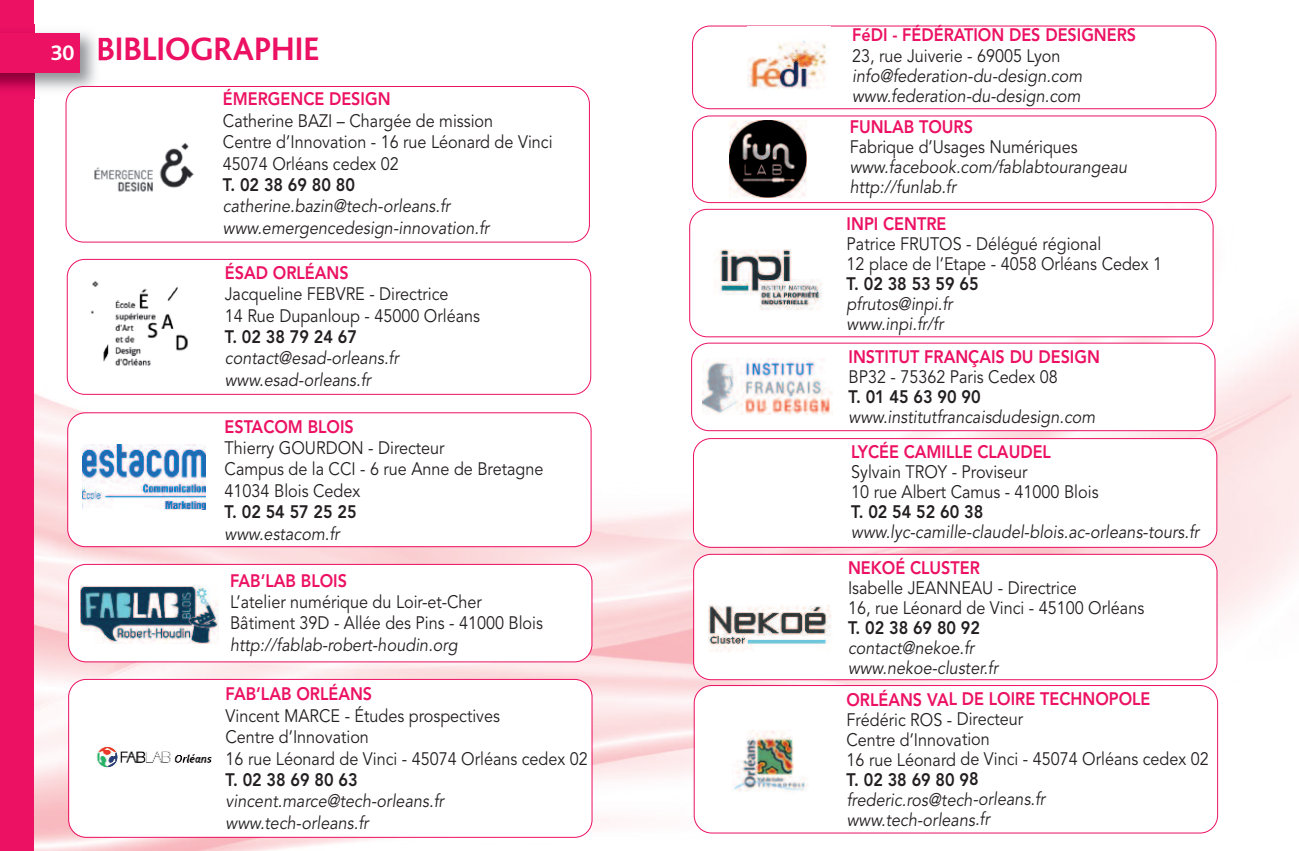
<style>
.page{position:relative;width:1299px;height:851px;background:#fff}
.page>*{position:absolute;margin:0;border:0;box-sizing:border-box;transform-origin:0 0}
.t1{font:700 34px "Bliss";color:#ec1163}
.t2{font:18px/21.4px "Avenir";color:#231f20;scale:.9 1}
.t3{font:italic 18px/20px "Avenir";letter-spacing:.005em;color:#231f20;scale:.9 1}
.t4{font:800 18px "Avenir";color:#ec1163;scale:.9 1}
.t5{font:800 18px "Avenir";color:#231f20;scale:.9 1}
.s1{font-size:22px;color:#fff}
</style>
<div class="page">
<img style="left:34px;top:24px;width:1264px;height:826px">
<div style="left:0;top:0;width:34px;height:850px;background:#ec1163"></div>
<img style="left:0;top:25px;width:106px;height:74px">
<img style="left:99px;top:38px;width:7px;height:23px">
<div style="left:0;top:33px;width:80px;height:40px;background:#ec1163"></div>
<div style="left:68px;top:413px;width:522px;height:133px;background:#fff;border-radius:17px"></div>
<img style="left:82px;top:445px;width:123px;height:64px">
<div style="left:67px;top:412px;width:524px;height:135px;border:2px solid #ec1163;border-radius:18px"></div>
<div style="left:69px;top:679px;width:522px;height:157px;background:#fff;border-radius:17px"></div>
<img style="left:96px;top:747px;width:116px;height:21px">
<div style="left:68px;top:678px;width:524px;height:159px;border:2px solid #ec1163;border-radius:18px"></div>
<div style="left:694px;top:439px;width:522px;height:107px;background:#fff;border-radius:17px"></div>
<div style="left:693px;top:438px;width:524px;height:109px;border:2px solid #ec1163;border-radius:18px"></div>
<div style="left:694px;top:554px;width:522px;height:125px;background:#fff;border-radius:17px"></div>
<div style="left:693px;top:553px;width:524px;height:127px;border:2px solid #ec1163;border-radius:18px"></div>
<img style="left:708px;top:605px;width:124px;height:47px">
<div style="left:694px;top:686px;width:522px;height:146px;background:#fff;border-radius:17px"></div>
<div style="left:693px;top:685px;width:524px;height:148px;border:2px solid #ec1163;border-radius:18px"></div>
<img style="left:734px;top:730px;width:74px;height:62px">
<div style="left:690px;top:210px;width:522px;height:126px;background:#fff;border-radius:17px"></div>
<div style="left:689px;top:209px;width:524px;height:128px;border:2px solid #ec1163;border-radius:18px"></div>
<img style="left:717px;top:249px;width:105px;height:61px">
<div style="left:693px;top:27px;width:522px;height:81px;background:#fff;border-radius:17px"></div>
<div style="left:692px;top:26px;width:524px;height:83px;border:2px solid #ec1163;border-radius:18px"></div>
<img style="left:747px;top:27px;width:83px;height:62px">
<div style="left:692px;top:343px;width:522px;height:87px;background:#fff;border-radius:17px"></div>
<div style="left:691px;top:342px;width:524px;height:89px;border:2px solid #ec1163;border-radius:18px"></div>
<img style="left:702px;top:358px;width:131px;height:56px">
<div style="left:66px;top:87px;width:523px;height:154px;background:#fff;border-radius:17px"></div>
<div style="left:66px;top:86px;width:524px;height:156px;border:2px solid #ec1163;border-radius:18px"></div>
<img style="left:94px;top:143px;width:100px;height:49px">
<div style="left:69px;top:565px;width:522px;height:96px;background:#fff;border-radius:17px"></div>
<img style="left:80px;top:585px;width:139px;height:58px">
<div style="left:68px;top:564px;width:524px;height:98px;border:2px solid #ec1163;border-radius:18px"></div>
<div style="left:693px;top:116px;width:522px;height:86px;background:#fff;border-radius:17px"></div>
<img style="left:730px;top:121px;width:76px;height:77px">
<div style="left:692px;top:115px;width:524px;height:88px;border:2px solid #ec1163;border-radius:18px"></div>
<div style="left:68px;top:260px;width:522px;height:134px;background:#fff;border-radius:17px"></div>
<div style="left:67px;top:259px;width:524px;height:136px;border:2px solid #ec1163;border-radius:18px"></div>
<img style="left:79px;top:275px;width:126px;height:107px;border-radius:11px">
<h1 class="t1" style="left:51px;top:38px;width:270px"><span class="s1">30</span> BIBLIOGRAPHIE</h1>
<p class="t4" style="left:223px;top:92px;width:188px">ÉMERGENCE DESIGN</p>
<p class="t2" style="left:223px;top:111px;width:368px">Catherine BAZI – Chargée de mission<br>Centre d’Innovation - 16 rue Léonard de Vinci<br>45074 Orléans cedex 02</p>
<p class="t5" style="left:223px;top:177px;width:148px">T. 02 38 69 80 80</p>
<p class="t3" style="left:223px;top:197px;width:297px;line-height:21.4px">catherine.bazin@tech-orleans.fr www.emergencedesign-innovation.fr</p>
<p class="t4" style="left:225px;top:265px;width:139px">ÉSAD ORLÉANS</p>
<p class="t2" style="left:225px;top:285px;width:285px">Jacqueline FEBVRE - Directrice<br>14 Rue Dupanloup - 45000 Orléans</p>
<p class="t5" style="left:225px;top:329px;width:148px">T. 02 38 79 24 67</p>
<p class="t3" style="left:225px;top:349px;width:195px;line-height:21.4px">contact@esad-orleans.fr www.esad-orleans.fr</p>
<p class="t4" style="left:225px;top:419px;width:145px">ESTACOM BLOIS</p>
<p class="t2" style="left:225px;top:438px;width:355px">Thierry GOURDON - Directeur<br>Campus de la CCI - 6 rue Anne de Bretagne<br>41034 Blois Cedex</p>
<p class="t5" style="left:225px;top:504px;width:148px">T. 02 54 57 25 25</p>
<p class="t3" style="left:225px;top:524px;width:129px">www.estacom.fr</p>
<p class="t4" style="left:230px;top:573px;width:131px">FAB’LAB BLOIS</p>
<p class="t2" style="left:230px;top:592px;width:349px">L’atelier numérique du Loir-et-Cher<br>Bâtiment 39D - Allée des Pins - 41000 Blois</p>
<p class="t3" style="left:230px;top:636px;width:254px">http://fablab-robert-houdin.org</p>
<p class="t4" style="left:225px;top:686px;width:164px">FAB’LAB ORLÉANS</p>
<p class="t2" style="left:225px;top:706px;width:404px">Vincent MARCE - Études prospectives<br>Centre d’Innovation<br>16 rue Léonard de Vinci - 45074 Orléans cedex 02</p>
<p class="t5" style="left:225px;top:772px;width:148px">T. 02 38 69 80 63</p>
<p class="t3" style="left:225px;top:791px;width:244px;line-height:21.4px">vincent.marce@tech-orleans.fr www.tech-orleans.fr</p>
<p class="t4" style="left:852px;top:28px;width:317px">FéDI - FÉDÉRATION DES DESIGNERS</p>
<p class="t2" style="left:852px;top:46px;width:233px">23, rue Juiverie - 69005 Lyon</p>
<p class="t3" style="left:852px;top:67px;width:257px">info@federation-du-design.com www.federation-du-design.com</p>
<p class="t4" style="left:849px;top:120px;width:138px">FUNLAB TOURS</p>
<p class="t2" style="left:849px;top:138px;width:255px">Fabrique d’Usages Numériques</p>
<p class="t3" style="left:849px;top:158px;width:310px">www.facebook.com/fablabtourangeau http://funlab.fr</p>
<p class="t4" style="left:846px;top:216px;width:112px">INPI CENTRE</p>
<p class="t2" style="left:846px;top:235px;width:352px;line-height:20px">Patrice FRUTOS - Délégué régional<br>12 place de l’Etape - 4058 Orléans Cedex 1</p>
<p class="t5" style="left:846px;top:276px;width:148px">T. 02 38 53 59 65</p>
<p class="t3" style="left:846px;top:295px;width:119px">pfrutos@inpi.fr www.inpi.fr/fr</p>
<p class="t4" style="left:848px;top:349px;width:281px">INSTITUT FRANÇAIS DU DESIGN</p>
<p class="t2" style="left:848px;top:367px;width:234px">BP32 - 75362 Paris Cedex 08</p>
<p class="t5" style="left:848px;top:389px;width:148px">T. 01 45 63 90 90</p>
<p class="t3" style="left:848px;top:408px;width:276px">www.institutfrancaisdudesign.com</p>
<p class="t4" style="left:851px;top:444px;width:223px">LYCÉE CAMILLE CLAUDEL</p>
<p class="t2" style="left:851px;top:463px;width:276px;line-height:20px">Sylvain TROY - Proviseur<br>10 rue Albert Camus - 41000 Blois</p>
<p class="t5" style="left:851px;top:504px;width:148px">T. 02 54 52 60 38</p>
<p class="t3" style="left:851px;top:523px;width:388px">www.lyc-camille-claudel-blois.ac-orleans-tours.fr</p>
<p class="t4" style="left:848px;top:560px;width:148px">NEKOÉ CLUSTER</p>
<p class="t2" style="left:848px;top:579px;width:330px;line-height:20px">Isabelle JEANNEAU - Directrice<br>16, rue Léonard de Vinci - 45100 Orléans</p>
<p class="t5" style="left:848px;top:620px;width:148px">T. 02 38 69 80 92</p>
<p class="t3" style="left:848px;top:639px;width:168px">contact@nekoe.fr www.nekoe-cluster.fr</p>
<p class="t4" style="left:846px;top:691px;width:339px">ORLÉANS VAL DE LOIRE TECHNOPOLE</p>
<p class="t2" style="left:846px;top:710px;width:404px;line-height:19.8px">Frédéric ROS - Directeur<br>Centre d’Innovation<br>16 rue Léonard de Vinci - 45074 Orléans cedex 02</p>
<p class="t5" style="left:846px;top:772px;width:148px">T. 02 38 69 80 98</p>
<p class="t3" style="left:846px;top:790px;width:222px">frederic.ros@tech-orleans.fr www.tech-orleans.fr</p>
</div>
